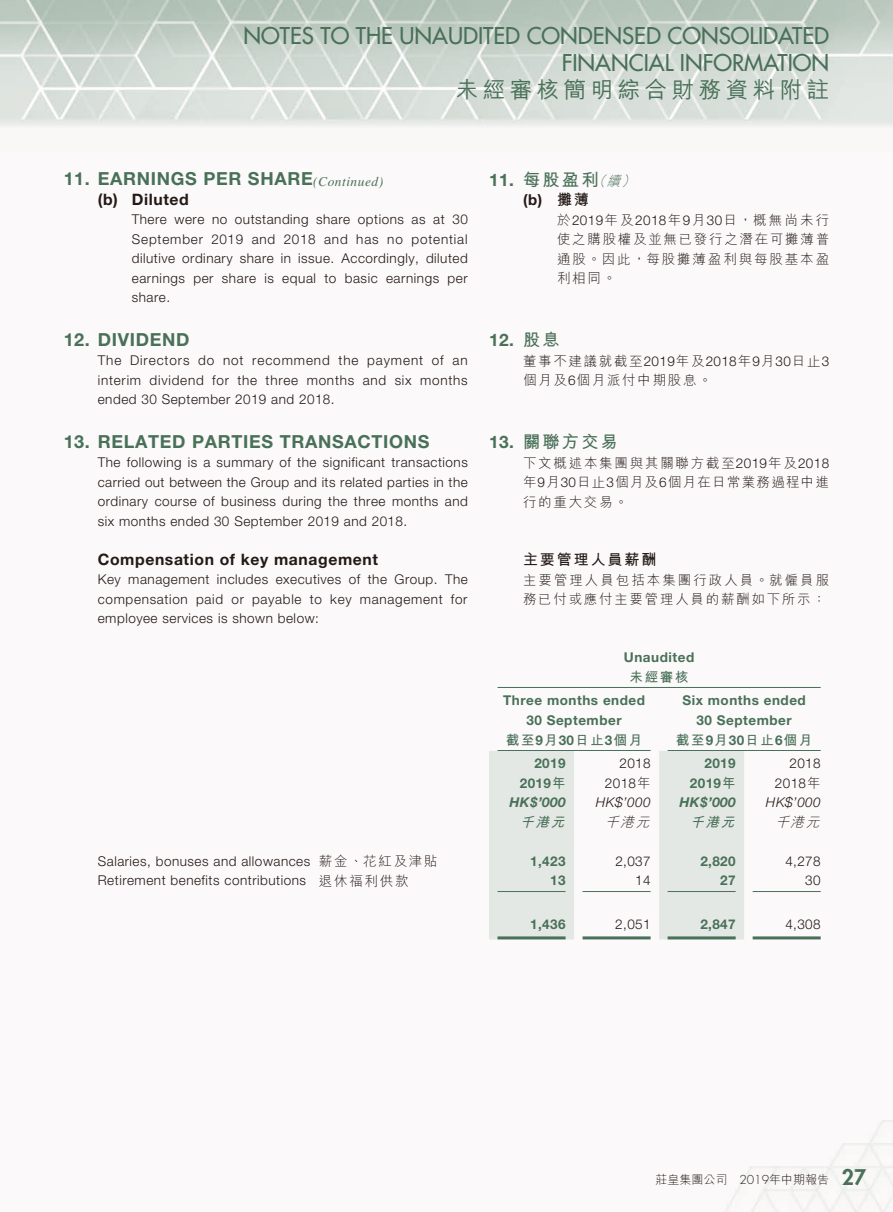
<style>
.page{position:relative;width:893px;height:1212px;background:#fff}
.page>*{position:absolute;margin:0;border:0;box-sizing:border-box;transform-origin:0 0}
.t1{font:500 22.5px/27px "Futura Std";color:#497058;text-align:right}
.t2{font:500 22.5px "M Hei HK";letter-spacing:.2em;color:#497058}
.t3{font:700 18px "Helvetica Neue LT Std";letter-spacing:.04em;color:#497058}
.t4{font:700 17.25px "M Hei HK";letter-spacing:.13em;color:#497058}
.t5{font:700 17.25px "Helvetica Neue LT Std";color:#497058}
.t6{font:700 15.75px "Helvetica Neue LT Std";letter-spacing:.04em;color:#231916}
.t7{font:700 15px "M Hei HK";letter-spacing:.13em;color:#231916}
.t8{font:700 15px "Helvetica Neue LT Std";color:#231916}
.t9{font:300 13.5px/19.5px "Helvetica Neue LT Std";letter-spacing:.04em;color:#231916;text-align:justify}
.t10{font:300 13.5px/19.5px "M Hei HK";letter-spacing:.13em;color:#231916;text-align:justify}
.t11{font:700 13.5px/19.5px "Helvetica Neue LT Std";letter-spacing:.04em;color:#497058;text-align:center}
.t12{font:700 13.5px "M Hei HK";letter-spacing:.13em;color:#497058}
.t13{font:italic 700 13.5px "Helvetica Neue LT Std";letter-spacing:.03em;color:#497058}
.t14{font:italic 300 13.5px "Helvetica Neue LT Std";letter-spacing:.03em;color:#231916}
.t15{font:italic 700 13.5px "M Hei HK";color:#497058}
.t16{font:italic 300 13.5px "M Hei HK";color:#231916}
.t17{font:300 12px "M Hei HK";color:#231916}
.s1{font-family:"Times LT Std";font-weight:400;font-style:italic;font-size:13.5px}
.s2{font-family:"Helvetica Neue LT Std"}
.s3{font-weight:300;font-style:italic;font-size:13.5px}
.s4{font-family:"M Hei HK"}
.s5{font-family:"Futura Std"}
.s6{font-family:"Futura Std";font-weight:800;font-size:21px;color:#497058}
</style>
<div class="page">
<img style="left:0;top:0;width:893px;height:1212px">
<svg style="left:489px;top:751px;width:255px;height:188px;fill:#e4e8e4"></svg>
<hr style="left:497px;top:687px;width:324px;height:1px;background:#497058">
<hr style="left:497px;top:750px;width:154px;height:1px;background:#497058">
<hr style="left:668px;top:750px;width:153px;height:1px;background:#497058">
<hr style="left:497px;top:891px;width:69px;height:1px;background:#497058">
<hr style="left:583px;top:891px;width:68px;height:1px;background:#497058">
<hr style="left:668px;top:891px;width:68px;height:1px;background:#497058">
<hr style="left:753px;top:891px;width:68px;height:1px;background:#497058">
<hr style="left:497px;top:936px;width:69px;height:3px;background:#497058">
<hr style="left:583px;top:936px;width:68px;height:3px;background:#497058">
<hr style="left:668px;top:936px;width:68px;height:3px;background:#497058">
<hr style="left:753px;top:936px;width:68px;height:3px;background:#497058">
<h1 class="t1" style="left:244px;top:23px;width:587px">NOTES TO THE UNAUDITED CONDENSED CONSOLIDATED<br>FINANCIAL INFORMATION</h1>
<h1 class="t2" style="left:456px;top:74px;width:375px">未經審核簡明綜合財務資料附註</h1>
<h2 class="t3" style="left:64px;top:167px;width:321px">11. EARNINGS PER SHARE<span class="s1">(Continued)</span></h2>
<p class="t6" style="left:98px;top:189px;width:92px">(b) Diluted</p>
<p class="t9" style="left:132px;top:209px;width:337px">There were no outstanding share options as at 30<br>September 2019 and 2018 and has no potential dilutive ordinary share in issue. Accordingly, diluted earnings per share is equal to basic earnings per share.</p>
<h2 class="t3" style="left:64px;top:328px;width:127px">12. DIVIDEND</h2>
<p class="t9" style="left:98px;top:350px;width:371px">The Directors do not recommend the payment of an interim dividend for the three months and six months ended 30 September 2019 and 2018.</p>
<h2 class="t3" style="left:64px;top:430px;width:367px">13. RELATED PARTIES TRANSACTIONS</h2>
<p class="t9" style="left:98px;top:452px;width:372px">The following is a summary of the significant transactions carried out between the Group and its related parties in the ordinary course of business during the three months and six months ended 30 September 2019 and 2018.</p>
<p class="t6" style="left:98px;top:549px;width:282px">Compensation of key management</p>
<p class="t9" style="left:98px;top:569px;width:372px">Key management includes executives of the Group. The compensation paid or payable to key management for employee services is shown below:</p>
<p class="t4" style="left:489px;top:167px;width:151px"><span class="s2">11.</span> 每股盈利<span class="s3">（續）</span></p>
<p class="t8" style="left:523px;top:190px;width:67px">(b) <span class="s4">攤薄</span></p>
<p class="t10" style="left:557px;top:210px;width:274px">於<span class="s2">2019</span>年及<span class="s2">2018</span>年<span class="s2">9</span>月<span class="s2">30</span>日，概無尚未行使之購股權及並無已發行之潛在可攤薄普通股。因此，每股攤薄盈利與每股基本盈利相同。</p>
<p class="t5" style="left:489px;top:329px;width:72px">12. <span class="s4">股息</span></p>
<p class="t10" style="left:523px;top:351px;width:308px">董事不建議就截至<span class="s2">2019</span>年及<span class="s2">2018</span>年<span class="s2">9</span>月<span class="s2">30</span>日止<span class="s2">3</span>個月及<span class="s2">6</span>個月派付中期股息。</p>
<p class="t4" style="left:489px;top:429px;width:131px"><span class="s2">13.</span> 關聯方交易</p>
<p class="t10" style="left:523px;top:453px;width:308px">下文概述本集團與其關聯方截至<span class="s2">2019</span>年及<span class="s2">2018</span>年<span class="s2">9</span>月<span class="s2">30</span>日止<span class="s2">3</span>個月及<span class="s2">6</span>個月在日常業務過程中進行的重大交易。</p>
<p class="t7" style="left:523px;top:549px;width:135px">主要管理人員薪酬</p>
<p class="t10" style="left:523px;top:570px;width:308px">主要管理人員包括本集團行政人員。就僱員服務已付或應付主要管理人員的薪酬如下所示：</p>
<p class="t11" style="left:624px;top:647px;width:72px">Unaudited</p>
<p class="t12" style="left:629px;top:667px;width:61px">未經審核</p>
<p class="t11" style="left:503px;top:690px;width:143px">Three months ended<br>30 September</p>
<p class="t11" style="left:682px;top:690px;width:125px">Six months ended<br>30 September</p>
<p class="t12" style="left:506px;top:730px;width:138px">截至<span class="s2">9</span>月<span class="s2">30</span>日止<span class="s2">3</span>個月</p>
<p class="t12" style="left:676px;top:730px;width:138px">截至<span class="s2">9</span>月<span class="s2">30</span>日止<span class="s2">6</span>個月</p>
<p class="t11" style="left:534px;top:753px;width:33px">2019</p>
<p class="t9" style="left:619px;top:753px;width:33px">2018</p>
<p class="t11" style="left:704px;top:753px;width:33px">2019</p>
<p class="t9" style="left:789px;top:753px;width:33px">2018</p>
<p class="t11" style="left:520px;top:773px;width:47px">2019<span class="s4">年</span></p>
<p class="t9" style="left:605px;top:773px;width:47px">2018<span class="s4">年</span></p>
<p class="t11" style="left:690px;top:773px;width:47px">2019<span class="s4">年</span></p>
<p class="t9" style="left:775px;top:773px;width:47px">2018<span class="s4">年</span></p>
<p class="t13" style="left:509px;top:794px;width:58px">HK$’000</p>
<p class="t14" style="left:596px;top:794px;width:56px">HK$’000</p>
<p class="t13" style="left:679px;top:794px;width:58px">HK$’000</p>
<p class="t14" style="left:766px;top:794px;width:56px">HK$’000</p>
<p class="t15" style="left:520px;top:812px;width:50px">千港元</p>
<p class="t16" style="left:605px;top:815px;width:49px">千港元</p>
<p class="t15" style="left:690px;top:812px;width:50px">千港元</p>
<p class="t16" style="left:775px;top:815px;width:49px">千港元</p>
<p class="t9" style="left:98px;top:851px;width:341px">Salaries, bonuses and allowances <span class="s4">薪金、花紅及津貼</span></p>
<p class="t11" style="left:530px;top:851px;width:37px">1,423</p>
<p class="t9" style="left:615px;top:851px;width:37px">2,037</p>
<p class="t11" style="left:700px;top:851px;width:37px">2,820</p>
<p class="t9" style="left:785px;top:851px;width:37px">4,278</p>
<p class="t9" style="left:98px;top:870px;width:312px">Retirement benefits contributions <span class="s4">退休福利供款</span></p>
<p class="t11" style="left:550px;top:870px;width:17px">13</p>
<p class="t9" style="left:635px;top:870px;width:17px">14</p>
<p class="t11" style="left:720px;top:870px;width:17px">27</p>
<p class="t9" style="left:805px;top:870px;width:17px">30</p>
<p class="t11" style="left:530px;top:914px;width:37px">1,436</p>
<p class="t9" style="left:615px;top:914px;width:37px">2,051</p>
<p class="t11" style="left:700px;top:914px;width:37px">2,847</p>
<p class="t9" style="left:785px;top:914px;width:37px">4,308</p>
<p class="t17" style="left:655px;top:1174px;width:212px">莊皇集團公司 <span class="s5">2019</span>年中期報告 <span class="s6">27</span></p>
</div>
